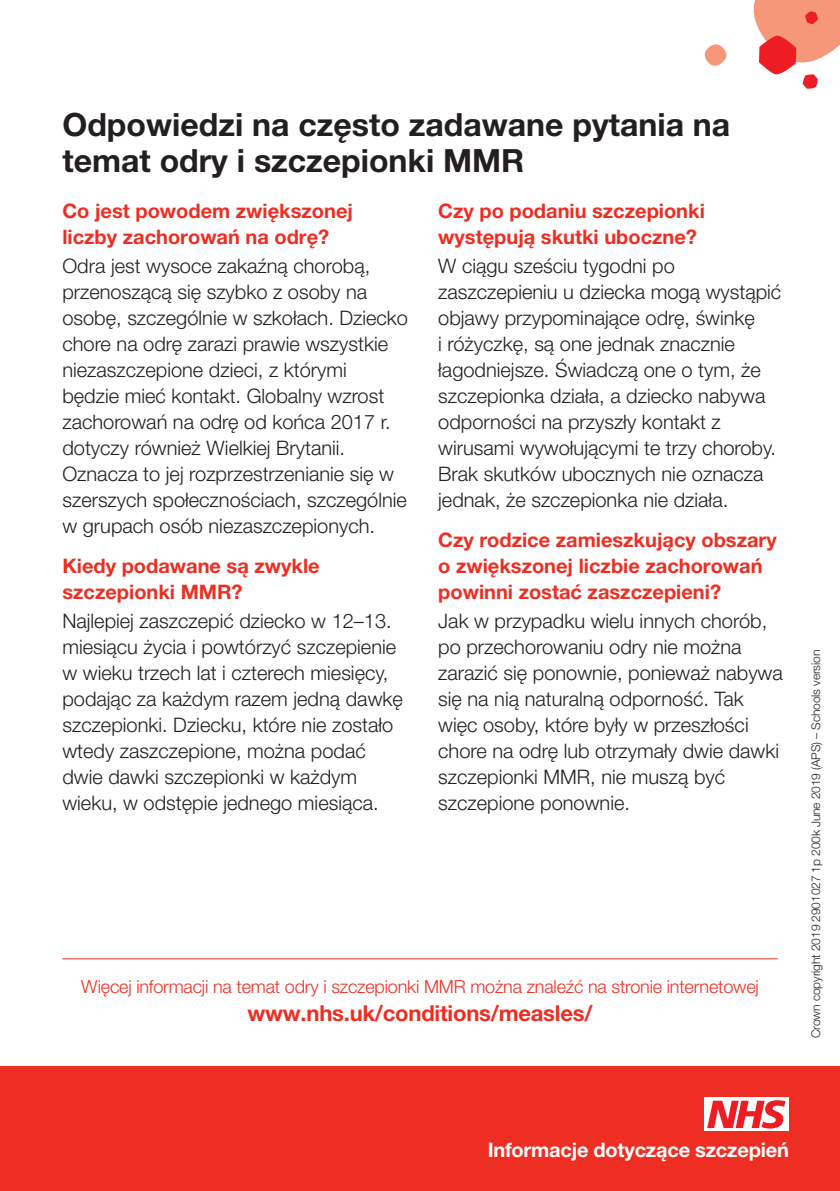
<style>
.page{position:relative;width:840px;height:1191px;background:#fff}
.page>*{position:absolute;margin:0;border:0;box-sizing:border-box;transform-origin:0 0}
.t1{font:700 32px/36px "Helvetica Neue LT Pro";color:#231f20}
.t2{font:700 22px "Helvetica Neue LT Pro";letter-spacing:-.01em;color:#ee2e22}
.t3{font:300 20px/26px "Helvetica Neue LT Pro";color:#231f20}
.t4{font:700 20px/26px "Helvetica Neue LT Pro";color:#ee2e22}
.t5{font:700 20px "Helvetica Neue LT Pro";letter-spacing:-.01em;color:#fff}
.t6{font:300 18px "Helvetica Neue LT Pro";letter-spacing:-.01em;color:#ee2e22}
.t7{font:300 12px "Helvetica Neue LT Pro";letter-spacing:-.01em;color:#231f20}
</style>
<div class="page">
<div style="left:0;top:1066px;width:839px;height:125px;background:#ee2e22"></div>
<svg style="left:704px;top:44px;width:23px;height:22px"></svg>
<svg style="left:753px;top:0;width:86px;height:89px"></svg>
<hr style="left:62px;top:958px;width:715px;height:1px;background:#ee2e22">
<div style="left:704px;top:1097px;width:84px;height:34px;background:#fff"></div>
<svg style="left:707px;top:1100px;width:78px;height:28px"></svg>
<h1 class="t1" style="left:62px;top:106px;width:669px">Odpowiedzi na często zadawane pytania na temat odry i szczepionki MMR</h1>
<p class="t4" style="left:62px;top:198px;width:292px">Co jest powodem zwiększonej liczby zachorowań na odrę?</p>
<p class="t3" style="left:62px;top:252px;width:347px">Odra jest wysoce zakaźną chorobą, przenoszącą się szybko z osoby na osobę, szczególnie w szkołach. Dziecko chore na odrę zarazi prawie wszystkie niezaszczepione dzieci, z którymi będzie mieć kontakt. Globalny wzrost zachorowań na odrę od końca 2017 r. dotyczy również Wielkiej Brytanii.<br>Oznacza to jej rozprzestrzenianie się w szerszych społecznościach, szczególnie w grupach osób niezaszczepionych.</p>
<p class="t4" style="left:62px;top:553px;width:258px">Kiedy podawane są zwykle szczepionki MMR?</p>
<p class="t3" style="left:62px;top:607px;width:342px">Najlepiej zaszczepić dziecko w 12–13. miesiącu życia i powtórzyć szczepienie w wieku trzech lat i czterech miesięcy, podając za każdym razem jedną dawkę szczepionki. Dziecku, które nie zostało wtedy zaszczepione, można podać dwie dawki szczepionki w każdym wieku, w odstępie jednego miesiąca.</p>
<p class="t4" style="left:438px;top:198px;width:268px">Czy po podaniu szczepionki występują skutki uboczne?</p>
<p class="t3" style="left:438px;top:252px;width:344px">W ciągu sześciu tygodni po zaszczepieniu u dziecka mogą wystąpić objawy przypominające odrę, świnkę<br>i różyczkę, są one jednak znacznie łagodniejsze. Świadczą one o tym, że szczepionka działa, a dziecko nabywa odporności na przyszły kontakt z wirusami wywołującymi te trzy choroby.<br>Brak skutków ubocznych nie oznacza jednak, że szczepionka nie działa.</p>
<p class="t4" style="left:438px;top:527px;width:340px">Czy rodzice zamieszkujący obszary o zwiększonej liczbie zachorowań powinni zostać zaszczepieni?</p>
<p class="t3" style="left:438px;top:607px;width:346px">Jak w przypadku wielu innych chorób, po przechorowaniu odry nie można zarazić się ponownie, ponieważ nabywa się na nią naturalną odporność. Tak więc osoby, które były w przeszłości chore na odrę lub otrzymały dwie dawki szczepionki MMR, nie muszą być szczepione ponownie.</p>
<p class="t6" style="left:81px;top:976px;width:679px">Więcej informacji na temat odry i szczepionki MMR można znaleźć na stronie internetowej</p>
<p class="t2" style="left:247px;top:1000px;width:346px">www.nhs.uk/conditions/measles/</p>
<p class="t7" style="left:808px;top:1037px;width:389px;rotate:-90deg">Crown copyright 2019 2901027 1p 200k June 2019 (APS) – Schools version</p>
<p class="t5" style="left:487px;top:1137px;width:302px">Informacje dotyczące szczepień</p>
</div>
